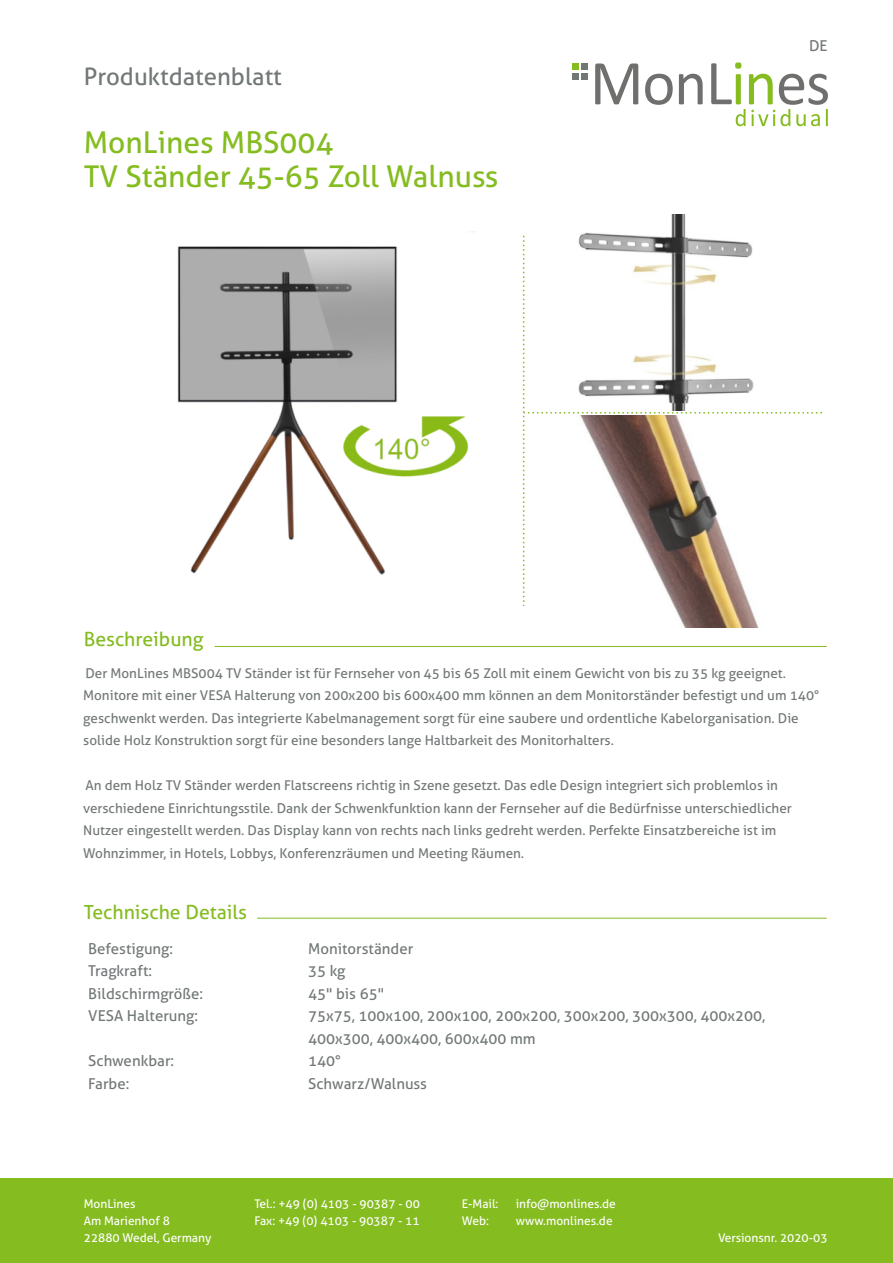
<style>
.page{position:relative;width:893px;height:1263px;background:#fff}
.page>*{position:absolute;margin:0;border:0;box-sizing:border-box;transform-origin:0 0}
.t1{font:30px/34px "Aller";color:#85bc20}
.t2{font:24px "Aller";color:#727777}
.t3{font:19.5px "Aller";color:#85bc20}
.t4{font:15px/22.5px "Aller";color:#727777}
.t5{font:13.5px/22.5px "Aller";color:#727777}
.t6{font:12px "Aller";color:#fff}
</style>
<div class="page">
<svg style="left:595px;top:63px;width:43px;height:41px"></svg>
<svg style="left:645px;top:74px;width:28px;height:31px"></svg>
<svg style="left:679px;top:74px;width:24px;height:30px"></svg>
<svg style="left:711px;top:62px;width:117px;height:64px"></svg>
<svg style="left:573px;top:64px;width:15px;height:6px"></svg>
<div style="left:573px;top:73px;width:6px;height:7px;background:#717676"></div>
<div style="left:582px;top:73px;width:6px;height:7px;background:#717676"></div>
<div style="left:0;top:1178px;width:893px;height:85px;background:#85bc20"></div>
<img style="left:177px;top:246px;width:292px;height:329px">
<img style="left:580px;top:215px;width:106px;height:21px">
<hr style="left:257px;top:918px;width:570px;height:1px;background:#85bc20">
<svg style="left:523px;top:236px;width:299px;height:370px"></svg>
<hr style="left:215px;top:646px;width:612px;height:1px;background:#85bc20">
<img style="left:539px;top:415px;width:282px;height:212px">
<h2 class="t2" style="left:84px;top:63px;width:200px">Produktdatenblatt</h2>
<h1 class="t1" style="left:84px;top:126px;width:416px">MonLines MBS004<br>TV Ständer 45-65 Zoll Walnuss</h1>
<h3 class="t3" style="left:84px;top:628px;width:121px">Beschreibung</h3>
<p class="t4" style="left:809px;top:35px;width:20px">DE</p>
<p class="t5" style="left:83px;top:662px;width:737px">Der MonLines MBS004 TV Ständer ist für Fernseher von 45 bis 65 Zoll mit einem Gewicht von bis zu 35 kg geeignet.<br>Monitore mit einer VESA Halterung von 200x200 bis 600x400 mm können an dem Monitorständer befestigt und um 140° geschwenkt werden. Das integrierte Kabelmanagement sorgt für eine saubere und ordentliche Kabelorganisation. Die solide Holz Konstruktion sorgt für eine besonders lange Haltbarkeit des Monitorhalters.</p>
<p class="t5" style="left:83px;top:774px;width:710px">An dem Holz TV Ständer werden Flatscreens richtig in Szene gesetzt. Das edle Design integriert sich problemlos in verschiedene Einrichtungsstile. Dank der Schwenkfunktion kann der Fernseher auf die Bedürfnisse unterschiedlicher Nutzer eingestellt werden. Das Display kann von rechts nach links gedreht werden. Perfekte Einsatzbereiche ist im Wohnzimmer, in Hotels, Lobbys, Konferenzräumen und Meeting Räumen.</p>
<h3 class="t3" style="left:84px;top:900px;width:165px">Technische Details</h3>
<p class="t4" style="left:88px;top:937px;width:116px">Befestigung:<br>Tragkraft:<br>Bildschirmgröße:<br>VESA Halterung:</p>
<p class="t4" style="left:88px;top:1050px;width:87px">Schwenkbar:<br>Farbe:</p>
<p class="t4" style="left:308px;top:937px;width:459px">Monitorständer<br>35 kg<br>45" bis 65"<br>75x75, 100x100, 200x100, 200x200, 300x200, 300x300, 400x200,<br>400x300, 400x400, 600x400 mm<br>140°<br>Schwarz/Walnuss</p>
<p class="t6" style="left:84px;top:1196px;width:53px">MonLines</p>
<p class="t6" style="left:254px;top:1196px;width:167px">Tel.: +49 (0) 4103 - 90387 - 00</p>
<p class="t6" style="left:462px;top:1196px;width:38px">E-Mail:</p>
<p class="t6" style="left:516px;top:1196px;width:102px">info@monlines.de</p>
<p class="t6" style="left:84px;top:1213px;width:88px">Am Marienhof 8</p>
<p class="t6" style="left:254px;top:1213px;width:167px">Fax: +49 (0) 4103 - 90387 - 11</p>
<p class="t6" style="left:462px;top:1213px;width:29px">Web:</p>
<p class="t6" style="left:516px;top:1213px;width:98px">www.monlines.de</p>
<p class="t6" style="left:84px;top:1230px;width:129px">22880 Wedel, Germany</p>
<p class="t6" style="left:718px;top:1230px;width:111px">Versionsnr. 2020-03</p>
</div>
